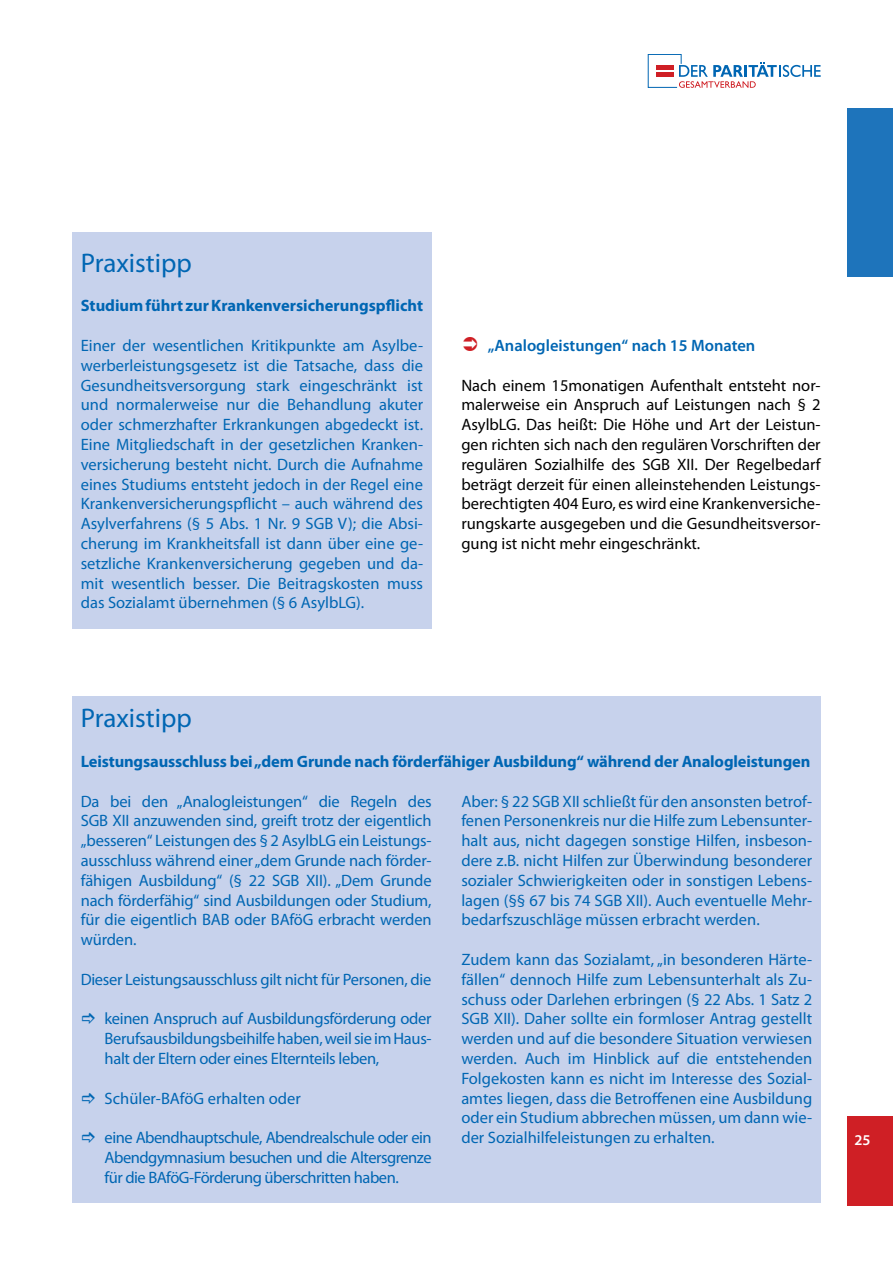
<style>
.page{position:relative;width:893px;height:1263px;background:#fff}
.page>*{position:absolute;margin:0;border:0;box-sizing:border-box;transform-origin:0 0}
.t1{font:27px "Myriad Pro";color:#0066b3}
.t2{font:16.5px/19.8px "Myriad Pro";letter-spacing:-.01em;color:#0066b3;text-align:justify}
.t3{font:16.5px/19.8px "Myriad Pro";color:#000;text-align:justify}
.t4{font:700 16.5px "Myriad Pro";letter-spacing:-.01em;color:#0066b3}
.t5{font:600 16.5px "Myriad Pro";color:#0066b3}
.t6{font:600 15px "Myriad Pro";color:#fff}
</style>
<div class="page">
<svg style="left:648px;top:54px;width:173px;height:34px"></svg>
<div style="left:848px;top:1116px;width:45px;height:89px;background:#cf1f25"></div>
<div style="left:848px;top:108px;width:45px;height:168px;background:#1e74bb"></div>
<div style="left:72px;top:696px;width:749px;height:506px;background:#c7d2ec"></div>
<div style="left:72px;top:232px;width:360px;height:396px;background:#c7d2ec"></div>
<h1 class="t1" style="left:81px;top:246px;width:113px">Praxistipp</h1>
<p class="t4" style="left:81px;top:295px;width:344px">Studium führt zur Krankenversicherungspflicht</p>
<p class="t2" style="left:81px;top:335px;width:344px">Einer der wesentlichen Kritikpunkte am Asylbe&shy;werberleistungsgesetz ist die Tatsache, dass die Gesundheitsversorgung stark eingeschränkt ist und normalerweise nur die Behandlung akuter oder schmerzhafter Erkrankungen abgedeckt ist.<br>Eine Mitgliedschaft in der gesetzlichen Kranken&shy;versicherung besteht nicht. Durch die Aufnahme eines Studiums entsteht jedoch in der Regel eine Krankenversicherungspflicht – auch während des Asylverfahrens (§ 5 Abs. 1 Nr. 9 SGB V); die Absi&shy;cherung im Krankheitsfall ist dann über eine ge&shy;setzliche Krankenversicherung gegeben und da&shy;mit wesentlich besser. Die Beitragskosten muss das Sozialamt übernehmen (§ 6 AsylbLG).</p>
<p class="t5" style="left:488px;top:335px;width:269px">„Analogleistungen“ nach 15 Monaten</p>
<p class="t3" style="left:461px;top:375px;width:361px">Nach einem 15monatigen Aufenthalt entsteht nor&shy;malerweise ein Anspruch auf Leistungen nach § 2<br>AsylbLG. Das heißt: Die Höhe und Art der Leistun&shy;gen richten sich nach den regulären Vorschriften der regulären Sozialhilfe des SGB XII. Der Regelbedarf beträgt derzeit für einen alleinstehenden Leistungs&shy;berechtigten 404 Euro, es wird eine Krankenversiche&shy;rungskarte ausgegeben und die Gesundheitsversor&shy;gung ist nicht mehr eingeschränkt.</p>
<h1 class="t1" style="left:81px;top:701px;width:113px">Praxistipp</h1>
<p class="t4" style="left:81px;top:750px;width:731px">Leistungsausschluss bei „dem Grunde nach förderfähiger Ausbildung“ während der Analogleistungen</p>
<p class="t2" style="left:81px;top:791px;width:352px">Da bei den „Analogleistungen“ die Regeln des SGB XII anzuwenden sind, greift trotz der eigentlich „besseren“ Leistungen des § 2 AsylbLG ein Leistungs&shy;ausschluss während einer „dem Grunde nach förder&shy;fähigen Ausbildung“ (§ 22 SGB XII). „Dem Grunde nach förderfähig“ sind Ausbildungen oder Studium, für die eigentlich BAB oder BAföG erbracht werden würden.</p>
<p class="t2" style="left:81px;top:969px;width:352px">Dieser Leistungsausschluss gilt nicht für Personen, die</p>
<p class="t2" style="left:105px;top:1009px;width:329px">keinen Anspruch auf Ausbildungsförderung oder Berufsausbildungsbeihilfe haben, weil sie im Haus&shy;halt der Eltern oder eines Elternteils leben,</p>
<p class="t2" style="left:105px;top:1088px;width:198px">Schüler-BAföG erhalten oder</p>
<p class="t2" style="left:105px;top:1127px;width:329px">eine Abendhauptschule, Abendrealschule oder ein Abendgymnasium besuchen und die Altersgrenze für die BAföG-Förderung überschritten haben.</p>
<p class="t2" style="left:461px;top:791px;width:352px">Aber: § 22 SGB XII schließt für den ansonsten betrof&shy;fenen Personenkreis nur die Hilfe zum Lebensunter&shy;halt aus, nicht dagegen sonstige Hilfen, insbeson&shy;dere z.B. nicht Hilfen zur Überwindung besonderer sozialer Schwierigkeiten oder in sonstigen Lebens&shy;lagen (§§ 67 bis 74 SGB XII). Auch eventuelle Mehr&shy;bedarfszuschläge müssen erbracht werden.</p>
<p class="t2" style="left:461px;top:949px;width:352px">Zudem kann das Sozialamt, „in besonderen Härte&shy;fällen“ dennoch Hilfe zum Lebensunterhalt als Zu&shy;schuss oder Darlehen erbringen (§ 22 Abs. 1 Satz 2<br>SGB XII). Daher sollte ein formloser Antrag gestellt werden und auf die besondere Situation verwiesen werden. Auch im Hinblick auf die entstehenden Folgekosten kann es nicht im Interesse des Sozial&shy;amtes liegen, dass die Betroffenen eine Ausbildung oder ein Studium abbrechen müssen, um dann wie&shy;der Sozialhilfeleistungen zu erhalten.</p>
<p class="t6" style="left:854px;top:1131px;width:18px">25</p>
</div>
